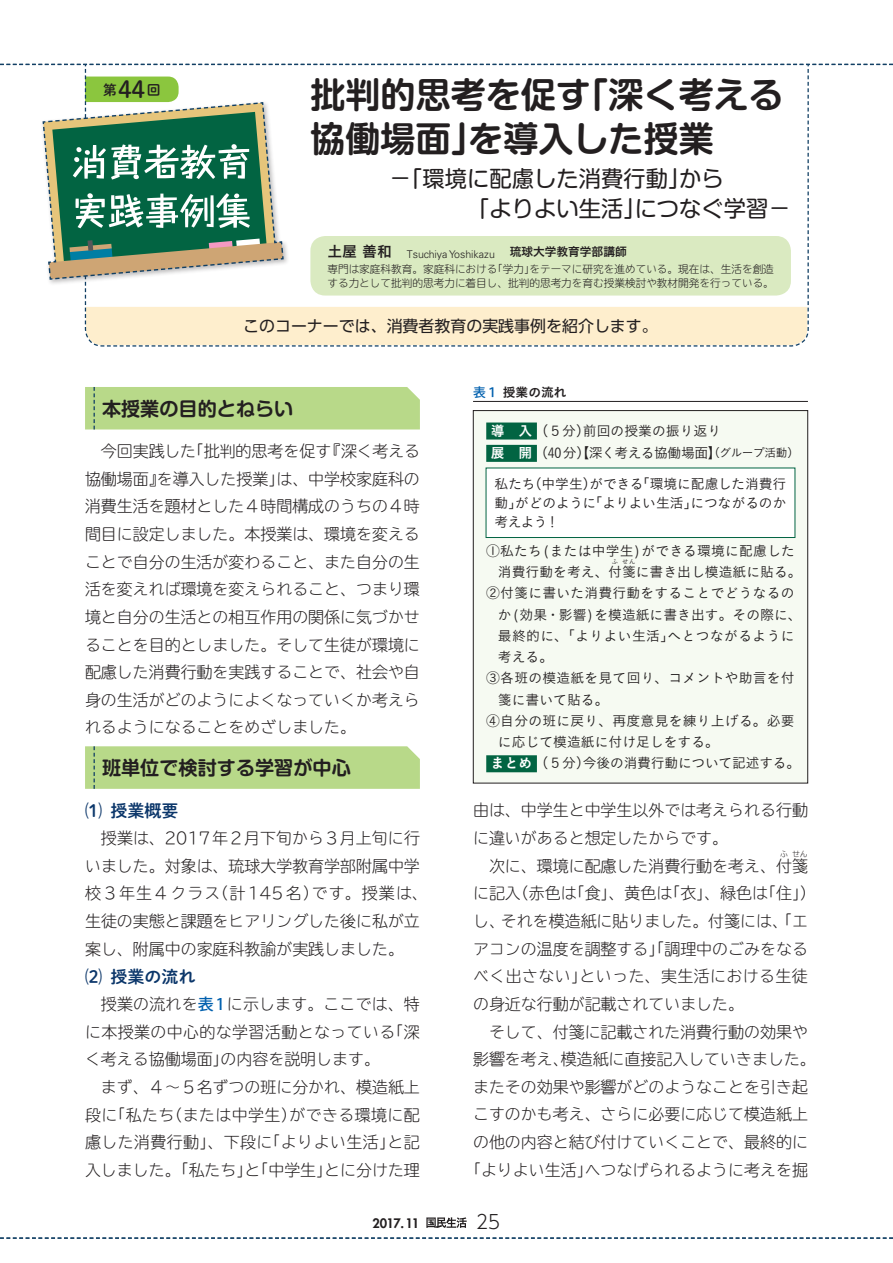
<style>
.page{position:relative;width:893px;height:1263px;background:#fff}
.page>*{position:absolute;margin:0;border:0;box-sizing:border-box;transform-origin:0 0}
.t1{font:700 35.1px/43.5px "Shin M Go Pro De";color:#231f20}
.t2{font:23.4px "Shuei M Go Std B";color:#231f20}
.t3{font:22.35px/30.9px "Shin M Go Pro";color:#231f20;text-align:right}
.t4{font:700 19.2px "Shin M Go Pro De";color:#231f20}
.t5{font:300 19.2px "UD Shin Go C Oniz Pr 6 N";color:#231f20}
.t6{font:16.95px "Shuei M Go Std B";color:#0b366a}
.t7{font:300 15.9px/27.6px "TBUDR Go Std Super";color:#231f20}
.t8{font:15.9px "UD Shin Go Pro";color:#231f20}
.t9{font:13.8px/19.2px "Koburina Go Std W3";color:#231f20}
.t10{font:13.8px "Koburina Go Std W3";letter-spacing:-.02em;color:#231f20}
.t11{font:13.8px "Koburina Go Std W3";letter-spacing:.025em;color:#231f20}
.t12{font:13.8px "Shuei M Go Std B";color:#231f20}
.t13{font:800 12.75px "Futura Std";letter-spacing:-.04em;color:#231f20}
.t14{font:12.75px "Koburina Go Std W6";color:#231f20}
.t15{font:11.7px "Hira Kaku Pro W6";color:#231f20}
.t16{font:300 10.65px/13.8px "TBUDR Go Std Super";color:#231f20}
.t17{font:300 10.65px "Univers LT Std";color:#231f20}
.t18{font:300 7.95px "TBUDR Go Std Super";color:#231f20}
.t19{font:6.45px "Koburina Go Std W3";color:#231f20}
.s1{font-family:"Koburina Go Std W6";font-weight:400;font-size:14.85px}
.s2{font-family:"Koz Go Pro";font-weight:500;color:#0160ae}
.s3{font-family:"Koburina Go Std W6";color:#fff}
.s4{font-size:11.7px}
</style>
<div class="page">
<svg style="left:426px;top:1217px;width:41px;height:11px"></svg>
<svg style="left:0;top:1237px;width:893px;height:2px"></svg>
<svg style="left:0;top:64px;width:893px;height:283px"></svg>
<div style="left:310px;top:236px;width:481px;height:60px;background:#daeac1;border-radius:15px"></div>
<div style="left:85px;top:387px;width:335px;height:42px;background:#b8d989"></div>
<div style="left:85px;top:746px;width:335px;height:43px;background:#b8d989"></div>
<hr style="left:473px;top:401px;width:335px;height:1px;background:#231f20">
<div style="left:473px;top:411px;width:335px;height:372px;background:#f6faf2"></div>
<div style="left:486px;top:422px;width:51px;height:17px;background:#026442"></div>
<div style="left:486px;top:445px;width:51px;height:17px;background:#026442"></div>
<div style="left:486px;top:755px;width:51px;height:17px;background:#026442"></div>
<div style="left:473px;top:410px;width:335px;height:373px;border:1px solid #231f20"></div>
<div style="left:486px;top:468px;width:309px;height:69px;background:#fff"></div>
<div style="left:486px;top:468px;width:309px;height:70px;border:1px solid #026442"></div>
<h2 class="t2" style="left:118px;top:72px;width:29px">44</h2>
<h1 class="t1" style="left:310px;top:69px;width:475px">批判的思考を促す「深く考える協働場面」を導入した授業</h1>
<h3 class="t3" style="left:389px;top:160px;width:403px">－「環境に配慮した消費行動」から　　　「よりよい生活」につなぐ学習－</h3>
<p class="t17" style="left:327px;top:247px;width:169px"><span class="s1">土屋 善和　</span>Tsuchiya Yoshikazu</p>
<p class="t15" style="left:510px;top:241px;width:118px">琉球大学教育学部講師</p>
<p class="t16" style="left:327px;top:262px;width:448px">専門は家庭科教育。家庭科における「学力」をテーマに研究を進めている。現在は、生活を創造する力として批判的思考力に着目し、批判的思考力を育む授業検討や教材開発を行っている。</p>
<p class="t12" style="left:103px;top:79px;width:15px">第</p>
<p class="t12" style="left:147px;top:79px;width:15px">回</p>
<p class="t8" style="left:243px;top:313px;width:416px">このコーナーでは、消費者教育の実践事例を紹介します。</p>
<p class="t4" style="left:102px;top:393px;width:193px">本授業の目的とねらい</p>
<p class="t7" style="left:85px;top:437px;width:337px;text-align:justify;text-indent:16px">今回実践した「批判的思考を促す『深く考える協働場面』を導入した授業」は、中学校家庭科の消費生活を題材とした４時間構成のうちの４時間目に設定しました。本授業は、環境を変えることで自分の生活が変わること、また自分の生活を変えれば環境を変えられること、つまり環境と自分の生活との相互作用の関係に気づかせることを目的としました。そして生徒が環境に配慮した消費行動を実践することで、社会や自身の生活がどのようによくなっていくか考えられるようになることをめざしました。</p>
<p class="t4" style="left:102px;top:752px;width:250px">班単位で検討する学習が中心</p>
<p class="t6" style="left:85px;top:798px;width:95px">⑴ 授業概要</p>
<p class="t7" style="left:85px;top:824px;width:344px;text-indent:16px">授業は、2017年２月下旬から３月上旬に行いました。対象は、琉球大学教育学部附属中学校３年生４クラス（計145名）です。授業は、生徒の実態と課題をヒアリングした後に私が立案し、附属中の家庭科教諭が実践しました。</p>
<p class="t6" style="left:85px;top:964px;width:112px">⑵ 授業の流れ</p>
<p class="t7" style="left:85px;top:990px;width:336px;text-align:justify;text-indent:16px">授業の流れを<span class="s2">表 1</span>に示します。ここでは、特に本授業の中心的な学習活動となっている「深く考える協働場面」の内容を説明します。</p>
<p class="t7" style="left:85px;top:1073px;width:336px;text-align:justify;text-indent:16px">まず、４～５名ずつの班に分かれ、模造紙上段に「私たち（または中学生）ができる環境に配慮した消費行動」、下段に「よりよい生活」と記入しました。「私たち」と「中学生」とに分けた理</p>
<p class="t14" style="left:473px;top:382px;width:95px"><span class="s2">表１</span>授業の流れ</p>
<p class="t9" style="left:491px;top:419px;width:310px;line-height:22.4px"><span class="s3">導　入</span> （５分）前回の授業の振り返り<br><span class="s3">展　開</span> （40分）【深く考える協働場面】<span class="s4">（グループ活動）</span></p>
<p class="t9" style="left:495px;top:474px;width:293px;text-align:justify">私たち（中学生）ができる「環境に配慮した消費行動」がどのように「よりよい生活」につながるのか考えよう！</p>
<p class="t9" style="left:498px;top:540px;width:305px;line-height:21.3px;text-indent:-12px">①私たち(または中学生)ができる環境に配慮した消費行動を考え、付箋に書き出し模造紙に貼る。</p>
<p class="t19" style="left:612px;top:557px;width:8px">ふ</p>
<p class="t19" style="left:622px;top:557px;width:15px">せん</p>
<p class="t9" style="left:486px;top:583px;width:310px">②付箋に書いた消費行動をすることでどうなるの</p>
<p class="t9" style="left:498px;top:605px;width:305px">か(効果・影響)を模造紙に書き出す。その際に、</p>
<p class="t11" style="left:498px;top:625px;width:298px">最終的に、「よりよい生活」へとつながるように</p>
<p class="t9" style="left:498px;top:647px;width:57px">考える。</p>
<p class="t9" style="left:486px;top:668px;width:310px">③各班の模造紙を見て回り、コメントや助言を付</p>
<p class="t9" style="left:498px;top:690px;width:112px">箋に書いて貼る。</p>
<p class="t9" style="left:486px;top:711px;width:310px">④自分の班に戻り、再度意見を練り上げる。必要</p>
<p class="t9" style="left:498px;top:732px;width:223px">に応じて模造紙に付け足しをする。</p>
<p class="t10" style="left:491px;top:753px;width:311px"><span class="s3">まとめ</span> （５分）今後の消費行動について記述する。</p>
<p class="t7" style="left:473px;top:796px;width:336px">由は、中学生と中学生以外では考えられる行動に違いがあると想定したからです。</p>
<p class="t7" style="left:489px;top:851px;width:320px">次に、環境に配慮した消費行動を考え、付箋</p>
<p class="t18" style="left:780px;top:847px;width:9px">ふ</p>
<p class="t18" style="left:792px;top:847px;width:17px">せん</p>
<p class="t7" style="left:473px;top:879px;width:344px">に記入（赤色は「食」、黄色は「衣」、緑色は「住」）し、それを模造紙に貼りました。付箋には、「エアコンの温度を調整する」「調理中のごみをなるべく出さない」といった、実生活における生徒の身近な行動が記載されていました。</p>
<p class="t7" style="left:489px;top:1017px;width:320px">そして、付箋に記載された消費行動の効果や</p>
<p class="t7" style="left:473px;top:1045px;width:344px">影響を考え、模造紙に直接記入していきました。</p>
<p class="t7" style="left:473px;top:1072px;width:336px">またその効果や影響がどのようなことを引き起</p>
<p class="t7" style="left:473px;top:1100px;width:336px">こすのかも考え、さらに必要に応じて模造紙上</p>
<p class="t7" style="left:473px;top:1128px;width:336px">の他の内容と結び付けていくことで、最終的に</p>
<p class="t7" style="left:465px;top:1155px;width:344px">「よりよい生活」へつなげられるように考えを掘</p>
<p class="t13" style="left:372px;top:1215px;width:48px">2017.11</p>
<p class="t5" style="left:476px;top:1206px;width:26px">25</p>
</div>
